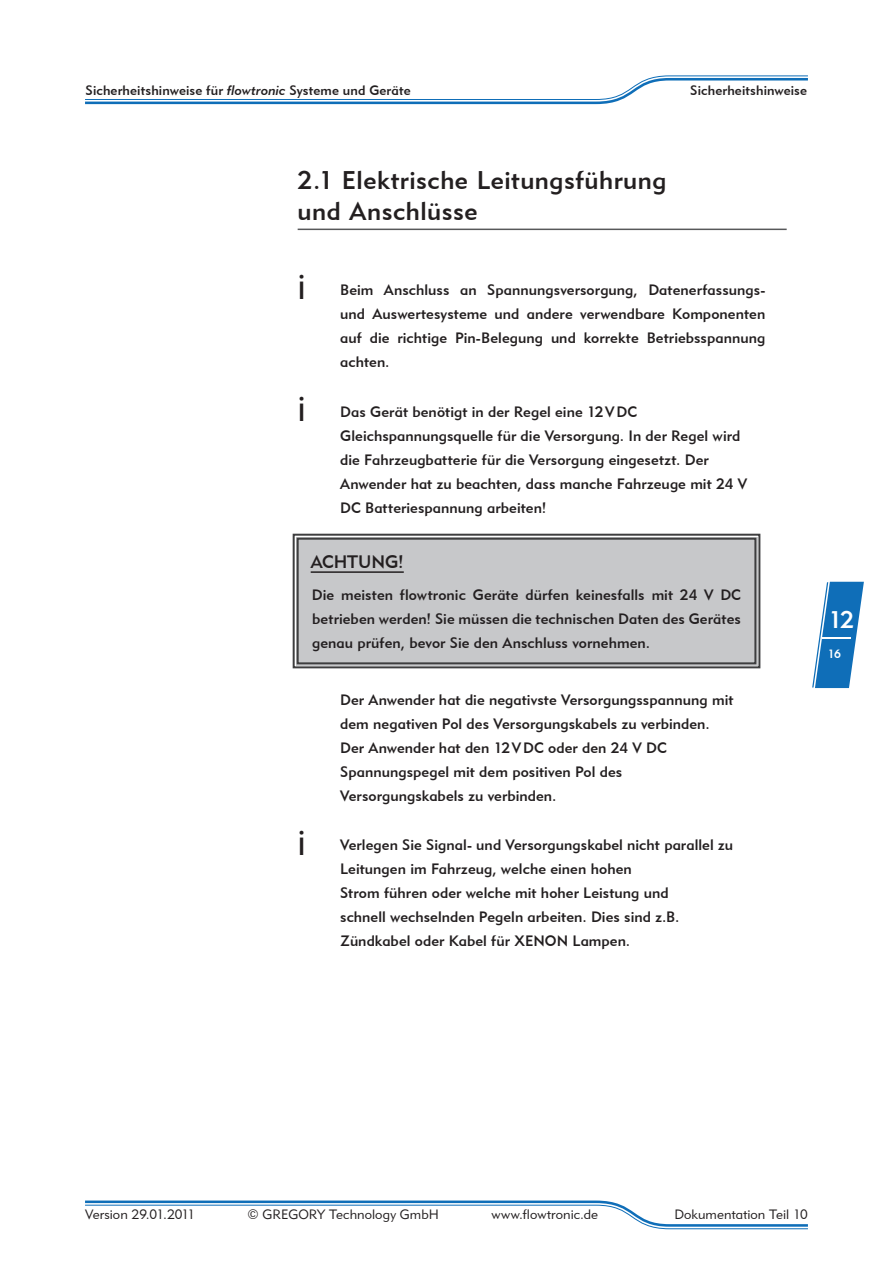
<style>
.page{position:relative;width:893px;height:1263px;background:#fff}
.page>*{position:absolute;margin:0;border:0;box-sizing:border-box;transform-origin:0 0}
.Hinweis_Warnhinweis{font:36px "Myriad Pro";color:#231f20}
.Überschrift_2{font:25.5px/30.6px "Geometric 415 BT Medium A";letter-spacing:.02em;color:#231f20}
.t1{font:24px "Geometric 415 BT Medium A";color:#fff}
.Hinweis_Warnung{font:18px "Geometric 415 BT Medium A";letter-spacing:-.005em;color:#231f20}
.Hinweis_Warnhinweis-2{font:15px/24px "Geometric 415 BT Medium A";letter-spacing:.005em;color:#231f20}
.Hinweis_Text{font:15px/24px "Geometric 415 BT Medium A";letter-spacing:.005em;color:#231f20;text-align:justify}
.t2{font:13.5px "Geometric 415 BT Lite A";letter-spacing:.005em;color:#231f20}
.t3{font:13.5px "Geometric 415 BT Medium A";letter-spacing:.005em;color:#231f20}
.t4{font:12px "Geometric 415 BT Medium A";color:#fff}
.s1{font-family:"Geometric 415 BT Medium Italic A"}
</style>
<div class="page">
<svg style="left:85px;top:75px;width:723px;height:30px"></svg>
<svg style="left:85px;top:1200px;width:723px;height:29px"></svg>
<svg style="left:812px;top:582px;width:52px;height:106px"></svg>
<hr style="left:298px;top:229px;width:489px;height:1px;background:#57585a">
<svg style="left:292px;top:533px;width:469px;height:136px;background:#c1c2c4"></svg>
<div style="left:297px;top:538px;width:459px;height:126px;border:2px solid #3e3e3f"></div>
<p class="t3" style="left:86px;top:82px;width:327px">Sicherheitshinweise für <span class="s1">flowtronic</span> Systeme und Geräte</p>
<p class="t3" style="left:690px;top:82px;width:118px">Sicherheitshinweise</p>
<p class="Überschrift_2" style="left:298px;top:165px;width:370px">2.1 Elektrische Leitungsführung und Anschlüsse</p>
<p class="Hinweis_Warnhinweis" style="left:298px;top:265px;width:10px">i</p>
<p class="Hinweis_Warnhinweis-2" style="left:340px;top:278px;width:427px;text-align:justify">Beim Anschluss an Spannungsversorgung, Datenerfassungs&shy;und Auswertesysteme und andere verwendbare Komponenten auf die richtige Pin-Belegung und korrekte Betriebsspannung achten.</p>
<p class="Hinweis_Warnhinweis" style="left:298px;top:387px;width:10px">i</p>
<p class="Hinweis_Warnhinweis-2" style="left:340px;top:399px;width:408px">Das Gerät benötigt in der Regel eine 12VDC Gleichspannungsquelle für die Versorgung. In der Regel wird die Fahrzeugbatterie für die Versorgung eingesetzt. Der Anwender hat zu beachten, dass manche Fahrzeuge mit 24 V DC Batteriespannung arbeiten!</p>
<p class="Hinweis_Warnung" style="left:311px;top:550px;width:95px">ACHTUNG!</p>
<p class="Hinweis_Text" style="left:312px;top:583px;width:431px">Die meisten flowtronic Geräte dürfen keinesfalls mit 24 V DC betrieben werden! Sie müssen die technischen Daten des Gerätes genau prüfen, bevor Sie den Anschluss vornehmen.</p>
<p class="Hinweis_Warnhinweis-2" style="left:340px;top:687px;width:395px">Der Anwender hat die negativste Versorgungsspannung mit dem negativen Pol des Versorgungskabels zu verbinden.<br>Der Anwender hat den 12VDC oder den 24 V DC Spannungspegel mit dem positiven Pol des Versorgungskabels zu verbinden.</p>
<p class="Hinweis_Warnhinweis" style="left:298px;top:820px;width:10px">i</p>
<p class="Hinweis_Warnhinweis-2" style="left:340px;top:833px;width:394px">Verlegen Sie Signal- und Versorgungskabel nicht parallel zu Leitungen im Fahrzeug, welche einen hohen<br>Strom führen oder welche mit hoher Leistung und<br>schnell wechselnden Pegeln arbeiten. Dies sind z.B.<br>Zündkabel oder Kabel für XENON Lampen.</p>
<h3 class="t1" style="left:828px;top:605px;width:27px">12</h3>
<p class="t4" style="left:828px;top:646px;width:15px">16</p>
<p class="t2" style="left:85px;top:1206px;width:112px">Version 29.01.2011</p>
<p class="t2" style="left:247px;top:1206px;width:193px">© GREGORY Technology GmbH</p>
<p class="t2" style="left:491px;top:1206px;width:108px">www.flowtronic.de</p>
<p class="t2" style="left:674px;top:1206px;width:135px">Dokumentation Teil 10</p>
</div>
